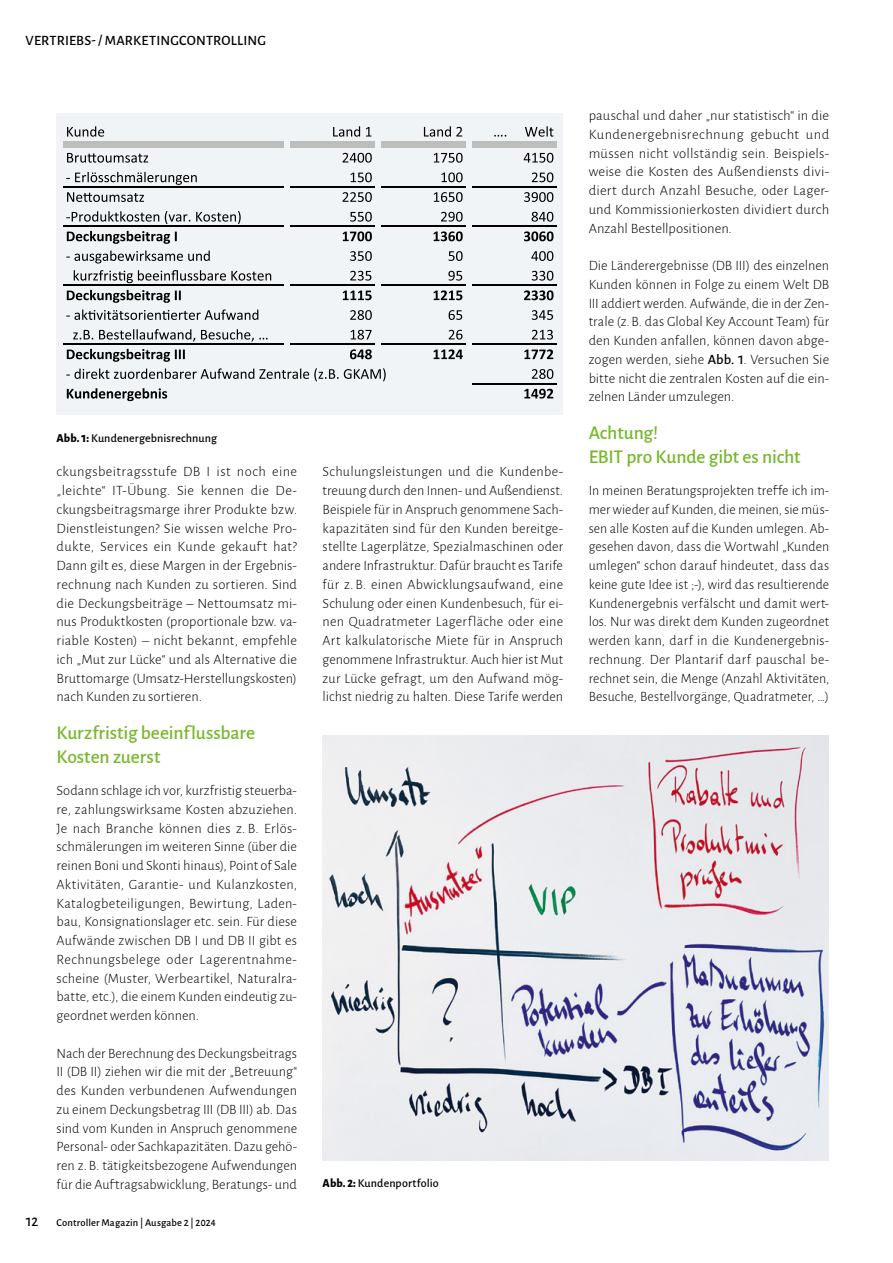
<style>
.page{position:relative;width:893px;height:1263px;background:#fff}
.page>*{position:absolute;margin:0;border:0;box-sizing:border-box;transform-origin:0 0}
.t1{font:500 19.5px/24px "Alegreya Sans";letter-spacing:-.005em;color:#76b82a}
.t2{font:300 14.25px/18.8px "Alegreya Sans";color:#000;text-align:justify}
.t3{font:500 14.25px "Alegreya Sans";letter-spacing:.015em;color:#000}
.t4{font:500 12px "Alegreya Sans";letter-spacing:.01em;color:#000}
.t5{font:500 10.5px "Alegreya Sans";letter-spacing:.01em;color:#000}
.s1{font-weight:800}
.s2{font-weight:500}
</style>
<div class="page">
<div style="left:57px;top:113px;width:506px;height:302px;background:#f0f4f6"></div>
<div style="left:63px;top:141px;width:221px;height:7px;background:#bdbdbc"></div>
<div style="left:291px;top:141px;width:84px;height:7px;background:#bdbdbc"></div>
<div style="left:382px;top:141px;width:84px;height:7px;background:#bdbdbc"></div>
<div style="left:472px;top:141px;width:84px;height:7px;background:#bdbdbc"></div>
<svg style="left:67px;top:126px;width:37px;height:11px"></svg>
<svg style="left:333px;top:126px;width:27px;height:11px"></svg>
<svg style="left:366px;top:127px;width:5px;height:10px"></svg>
<svg style="left:424px;top:126px;width:38px;height:11px"></svg>
<svg style="left:494px;top:135px;width:12px;height:2px"></svg>
<svg style="left:525px;top:126px;width:28px;height:11px"></svg>
<svg style="left:67px;top:153px;width:81px;height:10px"></svg>
<svg style="left:343px;top:153px;width:29px;height:10px"></svg>
<svg style="left:434px;top:153px;width:29px;height:10px"></svg>
<svg style="left:524px;top:153px;width:29px;height:10px"></svg>
<svg style="left:66px;top:172px;width:131px;height:13px"></svg>
<svg style="left:351px;top:172px;width:21px;height:10px"></svg>
<svg style="left:441px;top:172px;width:22px;height:10px"></svg>
<svg style="left:532px;top:172px;width:21px;height:10px"></svg>
<svg style="left:67px;top:192px;width:77px;height:10px"></svg>
<svg style="left:343px;top:192px;width:29px;height:10px"></svg>
<svg style="left:434px;top:192px;width:29px;height:10px"></svg>
<svg style="left:524px;top:192px;width:29px;height:10px"></svg>
<svg style="left:66px;top:211px;width:93px;height:11px"></svg>
<svg style="left:165px;top:211px;width:25px;height:13px"></svg>
<svg style="left:196px;top:211px;width:45px;height:13px"></svg>
<svg style="left:350px;top:212px;width:22px;height:10px"></svg>
<svg style="left:441px;top:212px;width:22px;height:10px"></svg>
<svg style="left:532px;top:212px;width:21px;height:10px"></svg>
<svg style="left:67px;top:231px;width:110px;height:13px"></svg>
<svg style="left:343px;top:231px;width:29px;height:10px"></svg>
<svg style="left:434px;top:231px;width:29px;height:10px"></svg>
<svg style="left:524px;top:231px;width:29px;height:10px"></svg>
<svg style="left:66px;top:251px;width:144px;height:12px"></svg>
<svg style="left:350px;top:251px;width:22px;height:10px"></svg>
<svg style="left:449px;top:251px;width:14px;height:10px"></svg>
<svg style="left:531px;top:251px;width:22px;height:10px"></svg>
<svg style="left:74px;top:270px;width:197px;height:13px"></svg>
<svg style="left:350px;top:271px;width:21px;height:10px"></svg>
<svg style="left:448px;top:271px;width:14px;height:10px"></svg>
<svg style="left:532px;top:271px;width:21px;height:10px"></svg>
<svg style="left:67px;top:290px;width:114px;height:13px"></svg>
<svg style="left:343px;top:290px;width:29px;height:10px"></svg>
<svg style="left:434px;top:290px;width:28px;height:10px"></svg>
<svg style="left:524px;top:290px;width:29px;height:10px"></svg>
<svg style="left:66px;top:309px;width:192px;height:11px"></svg>
<svg style="left:350px;top:310px;width:22px;height:10px"></svg>
<svg style="left:449px;top:310px;width:13px;height:10px"></svg>
<svg style="left:532px;top:310px;width:21px;height:10px"></svg>
<svg style="left:73px;top:330px;width:20px;height:9px"></svg>
<svg style="left:99px;top:329px;width:96px;height:13px"></svg>
<svg style="left:201px;top:329px;width:67px;height:13px"></svg>
<svg style="left:351px;top:330px;width:21px;height:10px"></svg>
<svg style="left:449px;top:330px;width:13px;height:10px"></svg>
<svg style="left:532px;top:330px;width:21px;height:10px"></svg>
<svg style="left:67px;top:349px;width:118px;height:13px"></svg>
<svg style="left:350px;top:349px;width:22px;height:10px"></svg>
<svg style="left:434px;top:349px;width:29px;height:10px"></svg>
<svg style="left:524px;top:349px;width:29px;height:10px"></svg>
<svg style="left:66px;top:368px;width:320px;height:13px"></svg>
<svg style="left:532px;top:369px;width:21px;height:10px"></svg>
<svg style="left:67px;top:388px;width:100px;height:13px"></svg>
<svg style="left:524px;top:389px;width:29px;height:10px"></svg>
<hr style="left:63px;top:186px;width:221px;height:2px;background:#000">
<hr style="left:291px;top:186px;width:84px;height:2px;background:#000">
<hr style="left:382px;top:186px;width:84px;height:2px;background:#000">
<hr style="left:63px;top:226px;width:221px;height:1px;background:#000">
<hr style="left:291px;top:226px;width:84px;height:1px;background:#000">
<hr style="left:382px;top:226px;width:84px;height:1px;background:#000">
<hr style="left:63px;top:285px;width:221px;height:1px;background:#000">
<hr style="left:291px;top:285px;width:84px;height:1px;background:#000">
<hr style="left:382px;top:285px;width:84px;height:1px;background:#000">
<hr style="left:63px;top:344px;width:221px;height:1px;background:#000">
<hr style="left:291px;top:344px;width:84px;height:1px;background:#000">
<hr style="left:382px;top:344px;width:84px;height:1px;background:#000">
<hr style="left:472px;top:186px;width:84px;height:2px;background:#000">
<hr style="left:472px;top:226px;width:84px;height:1px;background:#000">
<hr style="left:472px;top:285px;width:84px;height:1px;background:#000">
<hr style="left:472px;top:344px;width:84px;height:1px;background:#000">
<hr style="left:472px;top:383px;width:84px;height:1px;background:#000">
<img style="left:323px;top:735px;width:506px;height:425px">
<p class="t3" style="left:26px;top:31px;width:242px">VERTRIEBS- / MARKETINGCONTROLLING</p>
<p class="t3" style="left:26px;top:1212px;width:14px">12</p>
<p class="t4" style="left:57px;top:429px;width:162px"><span class="s1">Abb. 1:</span> Kundenergebnisrechnung</p>
<p class="t2" style="left:57px;top:463px;width:242px">ckungsbeitragsstufe DB I ist noch eine „leichte“ IT-Übung. Sie kennen die De&shy;ckungsbeitragsmarge ihrer Produkte bzw.<br>Dienstleistungen? Sie wissen welche Pro&shy;dukte, Services ein Kunde gekauft hat?<br>Dann gilt es, diese Margen in der Ergebnis&shy;rechnung nach Kunden zu sortieren. Sind die Deckungsbeiträge – Nettoumsatz mi&shy;nus Produktkosten (proportionale bzw. va&shy;riable Kosten) – nicht bekannt, empfehle ich „Mut zur Lücke“ und als Alternative die Bruttomarge (Umsatz-Herstellungskosten) nach Kunden zu sortieren.</p>
<h1 class="t1" style="left:57px;top:719px;width:200px">Kurzfristig beeinflussbare<br>Kosten zuerst</h1>
<p class="t2" style="left:57px;top:782px;width:242px">Sodann schlage ich vor, kurzfristig steuerba&shy;re, zahlungswirksame Kosten abzuziehen.<br>Je nach Branche können dies z. B. Erlös&shy;schmälerungen im weiteren Sinne (über die reinen Boni und Skonti hinaus), Point of Sale Aktivitäten, Garantie- und Kulanzkosten, Katalogbeteiligungen, Bewirtung, Laden&shy;bau, Konsignationslager etc. sein. Für diese Aufwände zwischen DB I und DB II gibt es Rechnungsbelege oder Lagerentnahme&shy;scheine (Muster, Werbeartikel, Naturalra&shy;batte, etc.), die einem Kunden eindeutig zu&shy;geordnet werden können.</p>
<p class="t2" style="left:57px;top:1045px;width:242px">Nach der Berechnung des Deckungsbeitrags II (DB II) ziehen wir die mit der „Betreuung“ des Kunden verbundenen Aufwendungen zu einem Deckungsbetrag III (DB III) ab. Das sind vom Kunden in Anspruch genommene Personal- oder Sach kapazitäten. Dazu gehö&shy;ren z. B. tätigkeitsbezogene Aufwendungen für die Auftragsabwicklung, Beratungs- und</p>
<p class="t5" style="left:57px;top:1215px;width:161px">Controller Magazin | Ausgabe 2 | 2024</p>
<p class="t2" style="left:323px;top:463px;width:242px">Schulungsleistungen und die Kundenbe&shy;treuung durch den Innen- und Außendienst.<br>Beispiele für in Anspruch genommene Sach&shy;kapazitäten sind für den Kunden bereitge&shy;stellte Lagerplätze, Spezialmaschinen oder andere Infrastruktur. Dafür braucht es Tarife für z. B. einen Abwicklungsaufwand, eine Schulung oder einen Kundenbesuch, für ei&shy;nen Quadratmeter Lagerfläche oder eine Art kalkulatorische Miete für in Anspruch genommene Infrastruktur. Auch hier ist Mut zur Lücke gefragt, um den Aufwand mög&shy;lichst niedrig zu halten. Diese Tarife werden</p>
<p class="t4" style="left:323px;top:1174px;width:118px"><span class="s1">Abb. 2:</span> Kundenportfolio</p>
<p class="t2" style="left:589px;top:106px;width:242px">pauschal und daher „nur statistisch“ in die Kundenergebnisrechnung gebucht und müssen nicht vollständig sein. Beispiels&shy;weise die Kosten des Außendiensts divi&shy;diert durch Anzahl Besuche, oder Lager&shy;und Kommissionierkosten dividiert durch Anzahl Bestellpositionen.</p>
<p class="t2" style="left:589px;top:257px;width:242px">Die Länderergebnisse (DB III) des einzelnen Kunden können in Folge zu einem Welt DB III addiert werden. Aufwände, die in der Zen&shy;trale (z. B. das Global Key Account Team) für den Kunden anfallen, können davon abge&shy;zogen werden, siehe <span class="s2">Abb. 1</span>. Versuchen Sie bitte nicht die zentralen Kosten auf die ein&shy;zelnen Länder umzulegen.</p>
<h1 class="t1" style="left:589px;top:419px;width:213px">Achtung!<br>EBIT pro Kunde gibt es nicht</h1>
<p class="t2" style="left:589px;top:481px;width:242px">In meinen Beratungsprojekten treffe ich im&shy;mer wieder auf Kunden, die meinen, sie müs&shy;sen alle Kosten auf die Kunden umlegen. Ab&shy;gesehen davon, dass die Wortwahl „Kunden umlegen“ schon darauf hindeutet, dass das keine gute Idee ist ;-), wird das resultierende Kundenergebnis verfälscht und damit wert&shy;los. Nur was direkt dem Kunden zugeordnet werden kann, darf in die Kundenergebnis&shy;rechnung. Der Plantarif darf pauschal be&shy;rechnet sein, die Menge (Anzahl Aktivitäten, Besuche, Bestellvorgänge, Quadrat meter, …)</p>
</div>
